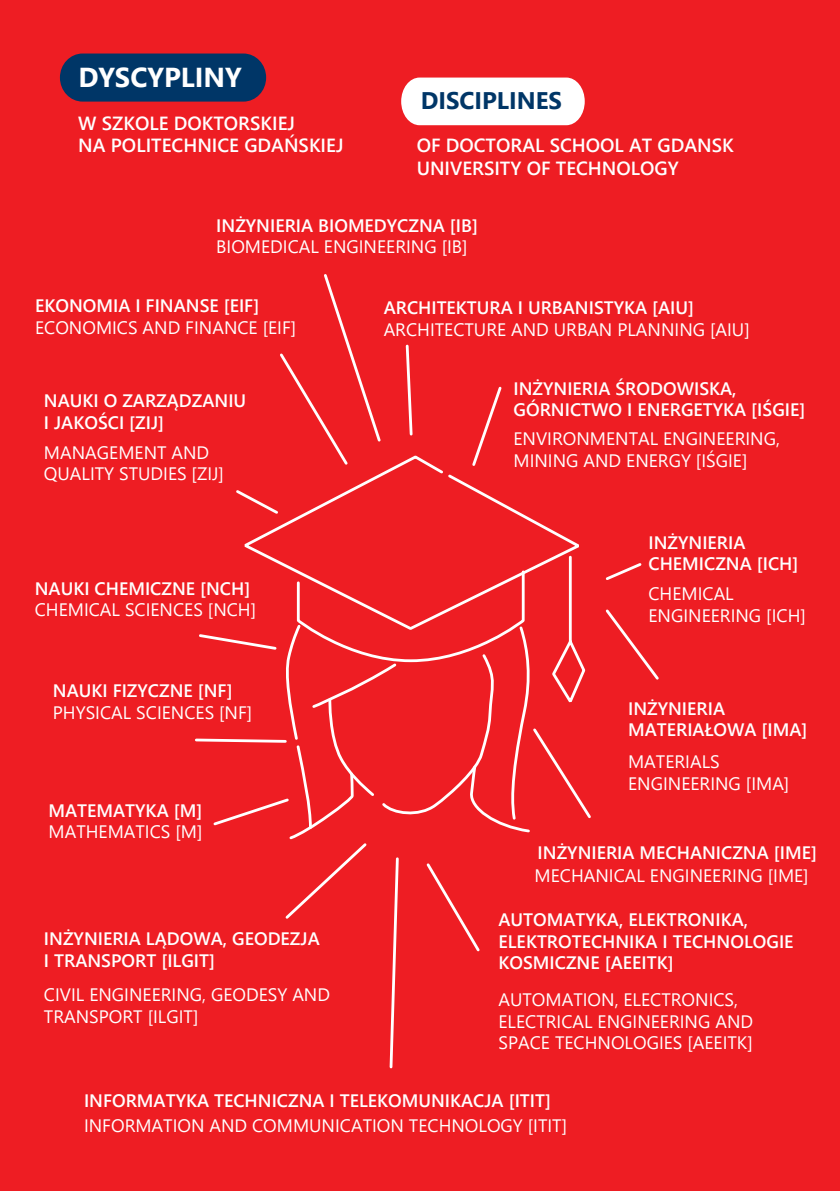
<style>
.page{position:relative;width:840px;height:1191px;background:#fff}
.page>*{position:absolute;margin:0;border:0;box-sizing:border-box;transform-origin:0 0}
.t1{font:700 27.4px "Segoe UI";color:#fff}
.t2{font:700 24px "Segoe UI";color:#003667}
.t3{font:600 19px/22.8px "Segoe UI";color:#fff}
.t4{font:18px/21.6px "Segoe UI";color:#fff}
.t5{font:600 18px/21.6px "Segoe UI";color:#fff}
</style>
<div class="page">
<div style="left:0;top:0;width:839px;height:1191px;background:#ee1d23"></div>
<svg style="left:244px;top:455px;width:335px;height:99px"></svg>
<div style="left:60px;top:54px;width:206px;height:48px;background:#003667;border-radius:23px"></div>
<div style="left:401px;top:78px;width:183px;height:47px;background:#fff"></div>
<svg style="left:405px;top:344px;width:8px;height:92px"></svg>
<svg style="left:470px;top:386px;width:33px;height:82px"></svg>
<svg style="left:605px;top:609px;width:54px;height:71px"></svg>
<svg style="left:236px;top:488px;width:44px;height:28px"></svg>
<svg style="left:195px;top:554px;width:396px;height:515px"></svg>
<svg style="left:277px;top:274px;width:105px;height:193px"></svg>
<svg style="left:605px;top:563px;width:37px;height:17px"></svg>
<h1 class="t1" style="left:78px;top:51px;width:165px">DYSCYPLINY</h1>
<p class="t3" style="left:78px;top:110px;width:266px">W SZKOLE DOKTORSKIEJ<br>NA POLITECHNICE GDAŃSKIEJ</p>
<h2 class="t2" style="left:420px;top:78px;width:143px">DISCIPLINES</h2>
<p class="t3" style="left:416px;top:132px;width:318px">OF DOCTORAL SCHOOL AT GDANSK<br>UNIVERSITY OF TECHNOLOGY</p>
<p class="t5" style="left:216px;top:213px;width:263px">INŻYNIERIA BIOMEDYCZNA [IB]</p>
<p class="t4" style="left:216px;top:234px;width:253px">BIOMEDICAL ENGINEERING [IB]</p>
<p class="t5" style="left:35px;top:294px;width:226px">EKONOMIA I FINANSE [EIF]</p>
<p class="t4" style="left:35px;top:315px;width:262px">ECONOMICS AND FINANCE [EIF]</p>
<p class="t5" style="left:44px;top:388px;width:204px">NAUKI O ZARZĄDZANIU<br>I JAKOŚCI [ZIJ]</p>
<p class="t4" style="left:44px;top:440px;width:181px">MANAGEMENT AND<br>QUALITY STUDIES [ZIJ]</p>
<p class="t5" style="left:35px;top:576px;width:217px">NAUKI CHEMICZNE [NCH]</p>
<p class="t4" style="left:35px;top:597px;width:223px">CHEMICAL SCIENCES [NCH]</p>
<p class="t5" style="left:53px;top:678px;width:181px">NAUKI FIZYCZNE [NF]</p>
<p class="t4" style="left:53px;top:700px;width:201px">PHYSICAL SCIENCES [NF]</p>
<p class="t5" style="left:48px;top:798px;width:155px">MATEMATYKA [M]</p>
<p class="t4" style="left:48px;top:819px;width:155px">MATHEMATICS [M]</p>
<p class="t5" style="left:44px;top:926px;width:277px">INŻYNIERIA LĄDOWA, GEODEZJA<br>I TRANSPORT [ILGIT]</p>
<p class="t4" style="left:44px;top:982px;width:287px">CIVIL ENGINEERING, GEODESY AND<br>TRANSPORT [ILGIT]</p>
<p class="t5" style="left:383px;top:295px;width:312px">ARCHITEKTURA I URBANISTYKA [AIU]</p>
<p class="t4" style="left:383px;top:317px;width:367px">ARCHITECTURE AND URBAN PLANNING [AIU]</p>
<p class="t5" style="left:513px;top:376px;width:293px">INŻYNIERIA ŚRODOWISKA,<br>GÓRNICTWO I ENERGETYKA [IŚGIE]</p>
<p class="t4" style="left:513px;top:427px;width:268px">ENVIRONMENTAL ENGINEERING,<br>MINING AND ENERGY [IŚGIE]</p>
<p class="t5" style="left:648px;top:530px;width:151px">INŻYNIERIA<br>CHEMICZNA [ICH]</p>
<p class="t4" style="left:648px;top:581px;width:159px">CHEMICAL<br>ENGINEERING [ICH]</p>
<p class="t5" style="left:627px;top:696px;width:181px">INŻYNIERIA<br>MATERIAŁOWA [IMA]</p>
<p class="t4" style="left:627px;top:749px;width:163px">MATERIALS<br>ENGINEERING [IMA]</p>
<p class="t5" style="left:537px;top:840px;width:281px">INŻYNIERIA MECHANICZNA [IME]</p>
<p class="t4" style="left:534px;top:863px;width:275px">MECHANICAL ENGINEERING [IME]</p>
<p class="t5" style="left:498px;top:907px;width:296px">AUTOMATYKA, ELEKTRONIKA,<br>ELEKTROTECHNIKA I TECHNOLOGIE<br>KOSMICZNE [AEEITK]</p>
<p class="t4" style="left:498px;top:987px;width:256px">AUTOMATION, ELECTRONICS,<br>ELECTRICAL ENGINEERING AND<br>SPACE TECHNOLOGIES [AEEITK]</p>
<p class="t5" style="left:84px;top:1088px;width:468px">INFORMATYKA TECHNICZNA I TELEKOMUNIKACJA [ITIT]</p>
<p class="t4" style="left:84px;top:1113px;width:484px">INFORMATION AND COMMUNICATION TECHNOLOGY [ITIT]</p>
</div>
